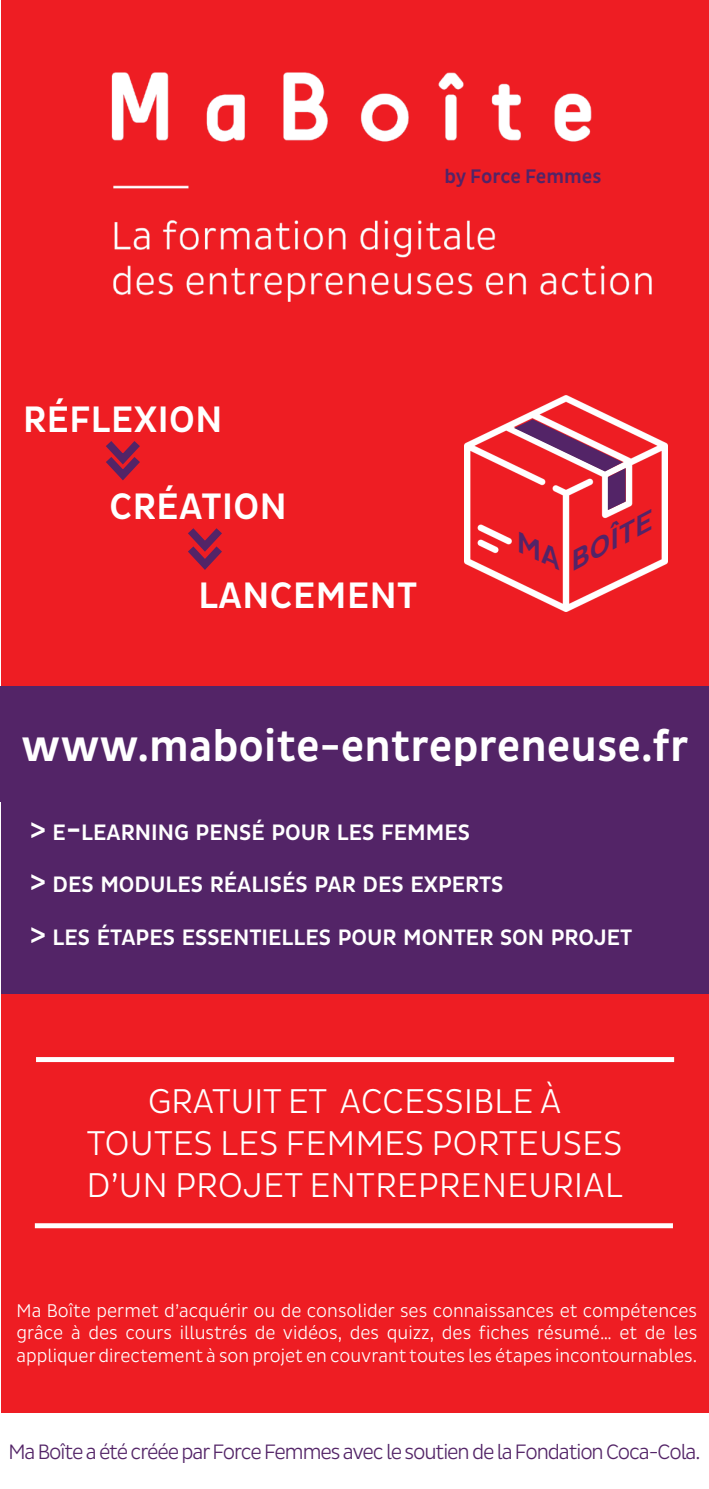
<style>
.page{position:relative;width:709px;height:1489px;background:#fff}
.page>*{position:absolute;margin:0;border:0;box-sizing:border-box;transform-origin:0 0}
.t1{font:500 45px "Pluto Sans Cond";color:#fff}
.t2{font:500 37.5px "Pluto Sans Cond";letter-spacing:.015em;color:#fff}
.t3{font:300 35px "Pluto Sans Cond";letter-spacing:.015em;color:#fff}
.t4{font:italic 500 26.5px "Pluto Sans Cond";color:#532467;scale:1.28 1}
.t5{font:500 22.75px "Pluto Sans Cond";color:#fff}
.t6{font:300 21.25px "Pluto Sans Cond";letter-spacing:-.05em;color:#532467}
.t7{font:500 20px "Pluto Sans Cond";letter-spacing:-.005em;color:#532467}
.t8{font:300 18.75px/22.5px "Pluto Sans Cond";color:#fff;text-align:justify}
.s1{font-size:32.5px}
</style>
<div class="page">
<div style="left:1px;top:0;width:708px;height:1488px;background:#ee1d23"></div>
<img style="left:111px;top:72px;width:481px;height:70px">
<div style="left:0;top:686px;width:709px;height:115px;background:#532467"></div>
<div style="left:0;top:1413px;width:709px;height:75px;background:#fff"></div>
<div style="left:1px;top:766px;width:708px;height:227px;background:#532467"></div>
<svg style="left:36px;top:1057px;width:638px;height:4px;background:#fefafb"></svg>
<div style="left:35px;top:1223px;width:638px;height:5px;background:#fff"></div>
<svg style="left:106px;top:441px;width:34px;height:40px"></svg>
<svg style="left:188px;top:528px;width:34px;height:42px"></svg>
<img style="left:465px;top:396px;width:202px;height:215px">
<svg style="left:514px;top:419px;width:111px;height:91px"></svg>
<img style="left:113px;top:185px;width:539px;height:117px">
<svg style="left:519px;top:531px;width:40px;height:39px"></svg>
<p class="t7" style="left:444px;top:165px;width:159px">by Force Femmes</p>
<p class="t2" style="left:23px;top:398px;width:201px">RÉFLEXION</p>
<p class="t2" style="left:110px;top:485px;width:178px">CRÉATION</p>
<p class="t2" style="left:198px;top:574px;width:220px">LANCEMENT</p>
<p class="t4" style="left:560px;top:551px;width:74px;rotate:-28deg">BOÎTE</p>
<p class="t1" style="left:21px;top:720px;width:668px">www.maboite-entrepreneuse.fr</p>
<p class="t5" style="left:29px;top:818px;width:442px"><span class="s1">&gt;</span> E<span class="s1">-</span>LEARNING PENSÉ POUR LES FEMMES</p>
<p class="t5" style="left:29px;top:871px;width:475px"><span class="s1">&gt;</span> DES MODULES RÉALISÉS PAR DES EXPERTS</p>
<p class="t5" style="left:29px;top:923px;width:604px"><span class="s1">&gt;</span> LES ÉTAPES ESSENTIELLES POUR MONTER SON PROJET</p>
<p class="t3" style="left:148px;top:1081px;width:414px">GRATUIT ET ACCESSIBLE À</p>
<p class="t3" style="left:87px;top:1123px;width:537px">TOUTES LES FEMMES PORTEUSES</p>
<p class="t3" style="left:87px;top:1165px;width:537px">D’UN PROJET ENTREPRENEURIAL</p>
<p class="t8" style="left:17px;top:1299px;width:682px">Ma Boîte permet d’acquérir ou de consolider ses connaissances et compétences grâce à des cours illustrés de vidéos, des quizz, des fiches résumé… et de les appliquer directement à son projet en couvrant toutes les étapes incontournables.</p>
<p class="t6" style="left:8px;top:1439px;width:693px">Ma Boîte a été créée par Force Femmes avec le soutien de la Fondation Coca-Cola.</p>
</div>
